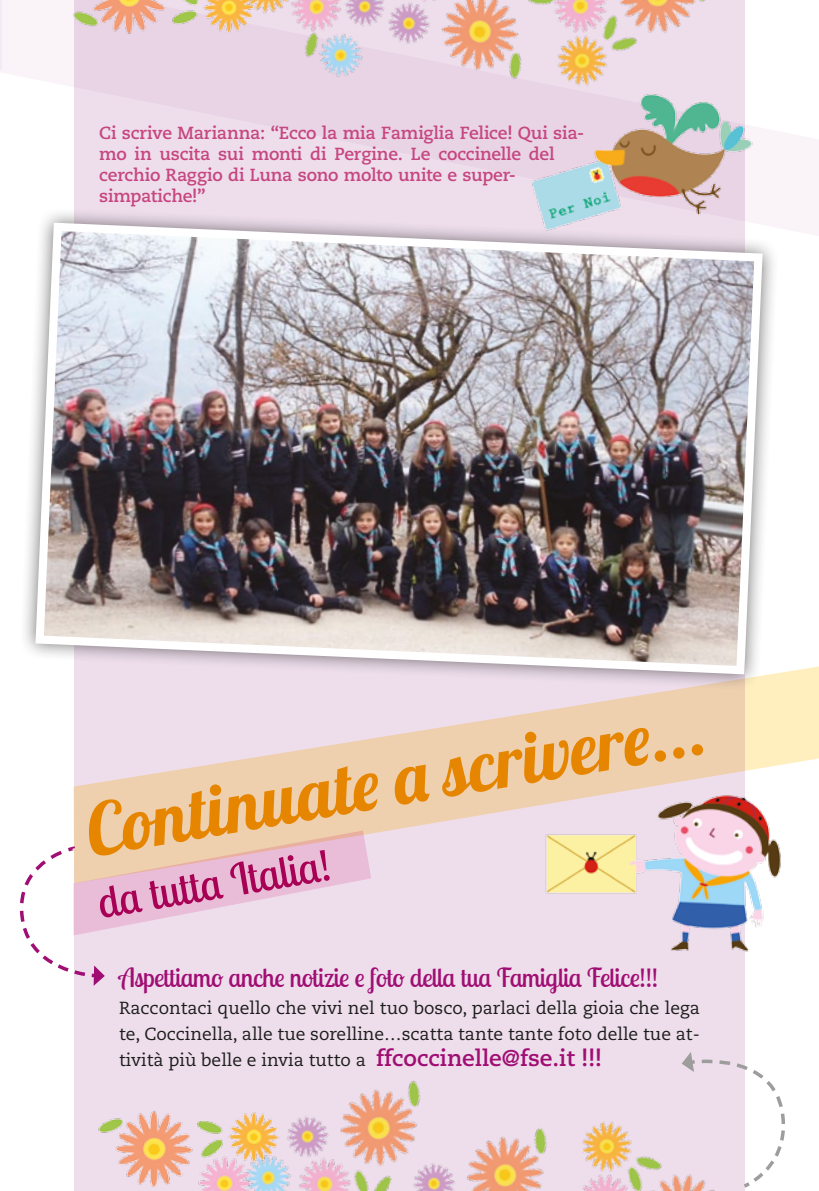
<style>
.page{position:relative;width:819px;height:1191px;background:#fff}
.page>*{position:absolute;margin:0;border:0;box-sizing:border-box;transform-origin:0 0}
.t1{font:43.75px "Lobster Two";color:#b80065}
.t2{font:26.25px "Lobster Two";letter-spacing:-.01em;color:#a00d73}
.t3{font:17.5px/26.2px "Caecilia LT Std";color:#1c1c1b;text-align:justify}
.t4{font:700 17.5px/21px "Caecilia LT Std";letter-spacing:-.01em;color:#c64680}
.s1{font-weight:700;font-size:22.75px;color:#a00d73}
</style>
<div class="page">
<div style="left:74px;top:0;width:670px;height:1191px;background:#eedeec"></div>
<svg style="left:0;top:0;width:819px;height:236px"></svg>
<svg style="left:73px;top:666px;width:746px;height:164px"></svg>
<svg style="left:19px;top:830px;width:352px;height:155px"></svg>
<svg style="left:682px;top:1052px;width:103px;height:112px"></svg>
<img style="left:545px;top:756px;width:260px;height:201px">
<img style="left:70px;top:0;width:165px;height:72px">
<img style="left:350px;top:0;width:150px;height:121px">
<img style="left:500px;top:0;width:248px;height:134px">
<img style="left:235px;top:0;width:211px;height:103px">
<img style="left:98px;top:1111px;width:140px;height:80px">
<img style="left:470px;top:1135px;width:65px;height:56px">
<img style="left:535px;top:1072px;width:238px;height:119px">
<img style="left:238px;top:1080px;width:232px;height:111px">
<img style="left:521px;top:78px;width:239px;height:128px">
<svg style="left:87px;top:727px;width:616px;height:130px;fill:#eed0af"></svg>
<div style="left:19px;top:206px;width:759px;height:484px;background:#1c1c1b;opacity:.6"></div>
<img style="left:31px;top:218px;width:735px;height:460px">
<p class="t4" style="left:99px;top:122px;width:486px">Ci scrive Marianna: “Ecco la mia Famiglia Felice! Qui sia&shy;mo in uscita sui monti di Pergine. Le coccinelle del cerchio Raggio di Luna sono molto unite e super&shy;simpatiche!”</p>
<h1 class="t1" style="left:93px;top:876px;width:236px;rotate:-10deg">da tutta Italia!</h1>
<h2 class="t2" style="left:119px;top:961px;width:540px">Aspettiamo anche notizie e foto della tua Famiglia Felice!!!</h2>
<p class="t3" style="left:119px;top:994px;width:582px">Raccontaci quello che vivi nel tuo bosco, parlaci della gioia che lega te, Coccinella, alle tue sorelline…scatta tante tante foto delle tue at&shy;tività più belle e invia tutto a <span class="s1">ffcoccinelle@fse.it !!!</span></p>
</div>
